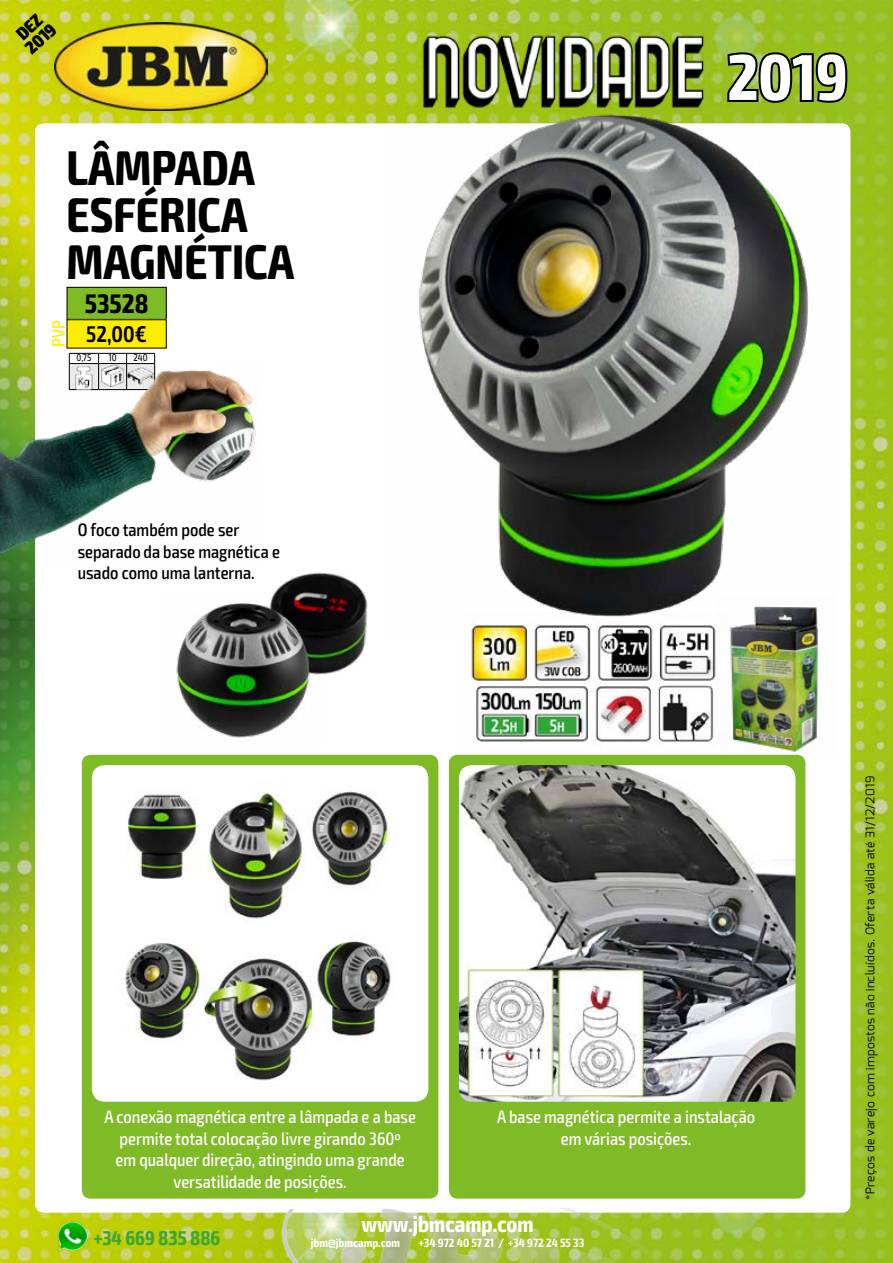
<style>
.page{position:relative;width:893px;height:1263px;background:#fff}
.page>*{position:absolute;margin:0;border:0;box-sizing:border-box;transform-origin:0 0}
.t1{font:700 condensed 64.8px "Exo 2";color:#fff}
.t2{font:700 condensed 48.75px/47px "Exo 2";color:#000}
.t3{font:700 condensed 26.85px "Exo 2";color:#000}
.t4{font:600 condensed 22.8px "Exo 2";color:#000}
.t5{font:700 condensed 22.5px "Exo 2";color:#fff}
.t6{font:700 condensed 19.95px "Exo 2";color:#3fa535}
.t7{font:500 condensed 18px/21.6px "Exo 2";color:#fff;text-align:center}
.t8{font:500 condensed 18px/21.6px "Exo 2";color:#000}
.t9{font:900 condensed 18px/16.5px "Exo 2";color:#000}
.t10{font:500 condensed 18px "Exo 2";color:#ffed00}
.t11{font:12px "Exo";letter-spacing:.025em;color:#000}
.t12{font:700 condensed 12px "Exo 2";color:#fff}
.t13{font:condensed 9.9px "Exo 2";color:#000}
</style>
<div class="page">
<img style="left:0;top:0;width:893px;height:620px">
<img style="left:0;top:620px;width:893px;height:643px">
<div style="left:35px;top:123px;width:815px;height:1090px;background:#fff;border-radius:9px"></div>
<img style="left:54px;top:23px;width:213px;height:88px">
<svg style="left:251px;top:1129px;width:467px;height:134px"></svg>
<img style="left:56px;top:1219px;width:36px;height:39px">
<div style="left:67px;top:287px;width:99px;height:32px;background:#7fba27"></div>
<div style="left:67px;top:287px;width:100px;height:33px;border:1px solid #000"></div>
<div style="left:67px;top:320px;width:99px;height:28px;background:#ffed00"></div>
<svg style="left:69px;top:353px;width:86px;height:10px"></svg>
<img style="left:387px;top:90px;width:448px;height:523px">
<div style="left:82px;top:755px;width:356px;height:443px;background:#7fba27;border-radius:9px"></div>
<div style="left:449px;top:755px;width:356px;height:443px;background:#7fba27;border-radius:9px"></div>
<img style="left:716px;top:596px;width:119px;height:160px">
<img style="left:460px;top:766px;width:335px;height:335px">
<div style="left:457px;top:763px;width:341px;height:341px;border:2px solid #7fba27;border-radius:14px"></div>
<img style="left:92px;top:766px;width:336px;height:335px">
<div style="left:89px;top:763px;width:342px;height:341px;border:2px solid #7fba27;border-radius:14px"></div>
<img style="left:458px;top:613px;width:271px;height:142px">
<img style="left:0;top:363px;width:256px;height:205px">
<img style="left:251px;top:559px;width:117px;height:116px">
<img style="left:176px;top:595px;width:145px;height:143px">
<img style="left:415px;top:30px;width:295px;height:81px">
<svg style="left:725px;top:50px;width:124px;height:55px"></svg>
<p class="t9" style="left:11px;top:33px;width:36px;rotate:-43deg">DEZ<br>2019</p>
<h2 class="t2" style="left:67px;top:146px;width:229px">LÂMPADA<br>ESFÉRICA<br>MAGNÉTICA</h2>
<h3 class="t3" style="left:85px;top:287px;width:65px">53528</h3>
<p class="t10" style="left:48px;top:347px;width:28px;rotate:-90deg">PVP</p>
<p class="t4" style="left:86px;top:320px;width:62px">52,00€</p>
<p class="t13" style="left:77px;top:352px;width:16px">0,75</p>
<p class="t13" style="left:109px;top:352px;width:10px">10</p>
<p class="t13" style="left:134px;top:352px;width:16px">240</p>
<p class="t8" style="left:78px;top:519px;width:204px">O foco também pode ser separado da base magnética e usado como uma lanterna.</p>
<h1 class="t1" style="left:727px;top:38px;width:122px">2019</h1>
<p class="t7" style="left:105px;top:1106px;width:313px">A conexão magnética entre a lâmpada e a base permite total colocação livre girando 360º<br>em qualquer direção, atingindo uma grande versatilidade de posições.</p>
<p class="t7" style="left:497px;top:1106px;width:260px">A base magnética permite a instalação em várias posições.</p>
<p class="t5" style="left:361px;top:1211px;width:174px">www.jbmcamp.com</p>
<p class="t6" style="left:94px;top:1226px;width:128px">+34 669 835 886</p>
<p class="t12" style="left:311px;top:1235px;width:91px">jbm@jbmcamp.com</p>
<p class="t12" style="left:419px;top:1235px;width:167px">+34 972 40 57 21 / +34 972 24 55 33</p>
<p class="t11" style="left:862px;top:1200px;width:425px;rotate:-90deg">*Preços de varejo com impostos não incluídos. Oferta válida até 31/12/2019</p>
</div>
